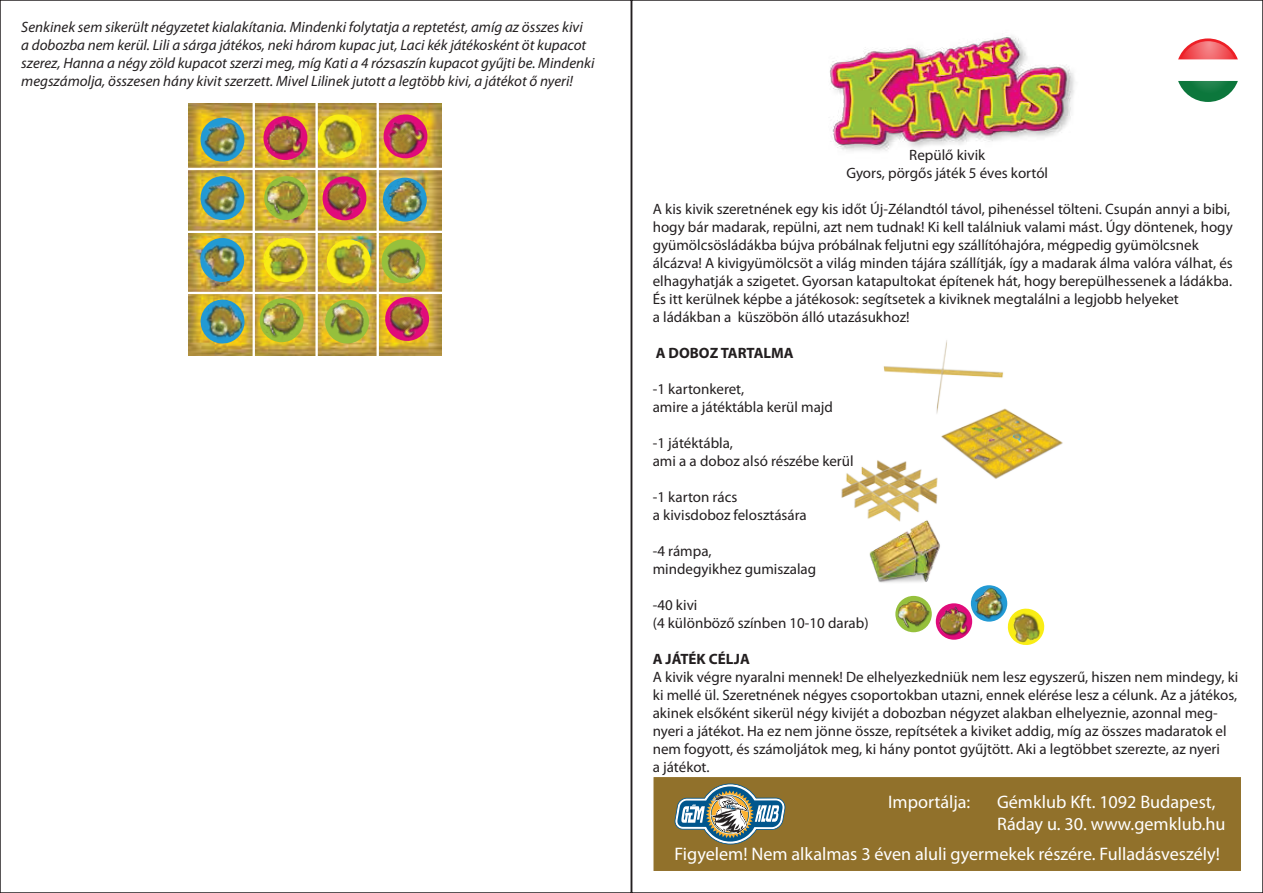
<style>
.page{position:relative;width:1263px;height:893px;background:#fff}
.page>*{position:absolute;margin:0;border:0;box-sizing:border-box;transform-origin:0 0}
.t1{font:18.15px/21.8px "Myriad Pro";color:#fff}
.t2{font:15px/18px "Myriad Pro";color:#231f20}
.t3{font:italic 15px/18px "Myriad Pro";color:#231f20}
.t4{font:700 15px "Myriad Pro";color:#231f20}
</style>
<div class="page">
<img style="left:829px;top:36px;width:246px;height:115px">
<svg style="left:1178px;top:38px;width:60px;height:64px"></svg>
<div style="left:652px;top:776px;width:590px;height:96px;background:#91712b;border:2px solid #fff"></div>
<svg style="left:675px;top:783px;width:110px;height:61px"></svg>
<img style="left:869px;top:523px;width:71px;height:60px">
<img style="left:841px;top:460px;width:97px;height:63px">
<img style="left:883px;top:340px;width:121px;height:67px">
<img style="left:925px;top:407px;width:138px;height:73px">
<svg style="left:1023px;top:608px;width:22px;height:25px"></svg>
<img style="left:1007px;top:609px;width:36px;height:36px">
<div style="left:936px;top:603px;width:36px;height:37px;background:#e00b7a;border-radius:50%"></div>
<img style="left:936px;top:603px;width:34px;height:37px">
<svg style="left:971px;top:585px;width:36px;height:37px"></svg>
<img style="left:971px;top:587px;width:36px;height:35px">
<svg style="left:895px;top:596px;width:37px;height:36px"></svg>
<img style="left:897px;top:596px;width:35px;height:36px">
<img style="left:189px;top:103px;width:252px;height:253px">
<svg style="left:326px;top:238px;width:46px;height:38px"></svg>
<img style="left:328px;top:239px;width:44px;height:37px">
<div style="left:263px;top:238px;width:44px;height:44px;background:#f9ed14;border-radius:50%"></div>
<img style="left:263px;top:238px;width:44px;height:41px">
<svg style="left:318px;top:113px;width:45px;height:47px"></svg>
<img style="left:318px;top:114px;width:42px;height:46px">
<div style="left:263px;top:116px;width:44px;height:44px;background:#e00b7a;border-radius:50%"></div>
<img style="left:263px;top:116px;width:42px;height:44px">
<svg style="left:381px;top:112px;width:49px;height:49px"></svg>
<img style="left:381px;top:114px;width:48px;height:47px">
<svg style="left:320px;top:174px;width:49px;height:49px"></svg>
<img style="left:320px;top:176px;width:48px;height:46px">
<svg style="left:414px;top:295px;width:17px;height:48px"></svg>
<img style="left:414px;top:297px;width:16px;height:45px">
<div style="left:383px;top:178px;width:44px;height:44px;background:#229ad4;border-radius:50%"></div>
<img style="left:383px;top:180px;width:44px;height:42px">
<svg style="left:197px;top:115px;width:50px;height:50px"></svg>
<img style="left:197px;top:118px;width:49px;height:47px">
<svg style="left:197px;top:173px;width:50px;height:50px"></svg>
<img style="left:197px;top:176px;width:49px;height:47px">
<svg style="left:199px;top:236px;width:47px;height:48px"></svg>
<img style="left:201px;top:238px;width:45px;height:46px">
<svg style="left:199px;top:298px;width:47px;height:47px"></svg>
<img style="left:199px;top:300px;width:44px;height:44px">
<svg style="left:379px;top:236px;width:49px;height:50px"></svg>
<img style="left:379px;top:239px;width:47px;height:45px">
<img style="left:305px;top:276px;width:109px;height:80px">
<div style="left:260px;top:298px;width:44px;height:44px;background:#96c03c;border-radius:50%"></div>
<img style="left:262px;top:298px;width:42px;height:44px">
<svg style="left:264px;top:176px;width:44px;height:44px"></svg>
<img style="left:267px;top:176px;width:41px;height:44px">
<hr style="left:377px;top:103px;width:2px;height:256px;background:#fff">
<hr style="left:315px;top:103px;width:3px;height:256px;background:#fff">
<hr style="left:253px;top:103px;width:2px;height:256px;background:#fff">
<hr style="left:188px;top:292px;width:255px;height:2px;background:#fff">
<hr style="left:188px;top:231px;width:255px;height:2px;background:#fff">
<hr style="left:188px;top:168px;width:255px;height:2px;background:#fff">
<p class="t3" style="left:21px;top:18px;width:575px">Senkinek sem sikerült négyzetet kialakítania. Mindenki folytatja a reptetést, amíg az összes kivi<br>a dobozba nem kerül. Lili a sárga játékos, neki három kupac jut, Laci kék játékosként öt kupacot szerez, Hanna a négy zöld kupacot szerzi meg, míg Kati a 4 rózsaszín kupacot gyűjti be. Mindenki megszámolja, összesen hány kivit szerzett. Mivel Lilinek jutott a legtöbb kivi, a játékot ő nyeri!</p>
<p class="t2" style="left:846px;top:146px;width:203px;text-align:center">Repülő kivik<br>Gyors, pörgős játék 5 éves kortól</p>
<p class="t2" style="left:653px;top:200px;width:582px">A kis kivik szeretnének egy kis időt Új-Zélandtól távol, pihenéssel tölteni. Csupán annyi a bibi, hogy bár madarak, repülni, azt nem tudnak! Ki kell találniuk valami mást. Úgy döntenek, hogy gyümölcsösládákba bújva próbálnak feljutni egy szállítóhajóra, mégpedig gyümölcsnek álcázva! A kivigyümölcsöt a világ minden tájára szállítják, így a madarak álma valóra válhat, és elhagyhatják a szigetet. Gyorsan katapultokat építenek hát, hogy berepülhessenek a ládákba.<br>És itt kerülnek képbe a játékosok: segítsetek a kiviknek megtalálni a legjobb helyeket<br>a ládákban a küszöbön álló utazásukhoz!</p>
<p class="t4" style="left:656px;top:343px;width:139px">A DOBOZ TARTALMA</p>
<p class="t2" style="left:653px;top:380px;width:182px">-1 kartonkeret,<br>amire a játéktábla kerül majd</p>
<p class="t2" style="left:653px;top:434px;width:202px">-1 játéktábla,<br>ami a a doboz alsó részébe kerül</p>
<p class="t2" style="left:653px;top:488px;width:156px">-1 karton rács<br>a kivisdoboz felosztására</p>
<p class="t2" style="left:653px;top:542px;width:165px">-4 rámpa,<br>mindegyikhez gumiszalag</p>
<p class="t2" style="left:653px;top:596px;width:217px">-40 kivi<br>(4 különböző színben 10-10 darab)</p>
<p class="t4" style="left:653px;top:649px;width:99px">A JÁTÉK CÉLJA</p>
<p class="t2" style="left:653px;top:668px;width:587px">A kivik végre nyaralni mennek! De elhelyezkedniük nem lesz egyszerű, hiszen nem mindegy, ki ki mellé ül. Szeretnének négyes csoportokban utazni, ennek elérése lesz a célunk. Az a játékos, akinek elsőként sikerül négy kivijét a dobozban négyzet alakban elhelyeznie, azonnal meg&shy;nyeri a játékot. Ha ez nem jönne össze, repítsétek a kiviket addig, míg az összes madaratok el nem fogyott, és számoljátok meg, ki hány pontot gyűjtött. Aki a legtöbbet szerezte, az nyeri<br>a játékot.</p>
<p class="t1" style="left:888px;top:791px;width:84px">Importálja:</p>
<p class="t1" style="left:997px;top:791px;width:230px">Gémklub Kft. 1092 Budapest,<br>Ráday u. 30. www.gemklub.hu</p>
<p class="t1" style="left:675px;top:843px;width:547px">Figyelem! Nem alkalmas 3 éven aluli gyermekek részére. Fulladásveszély!</p>
</div>
